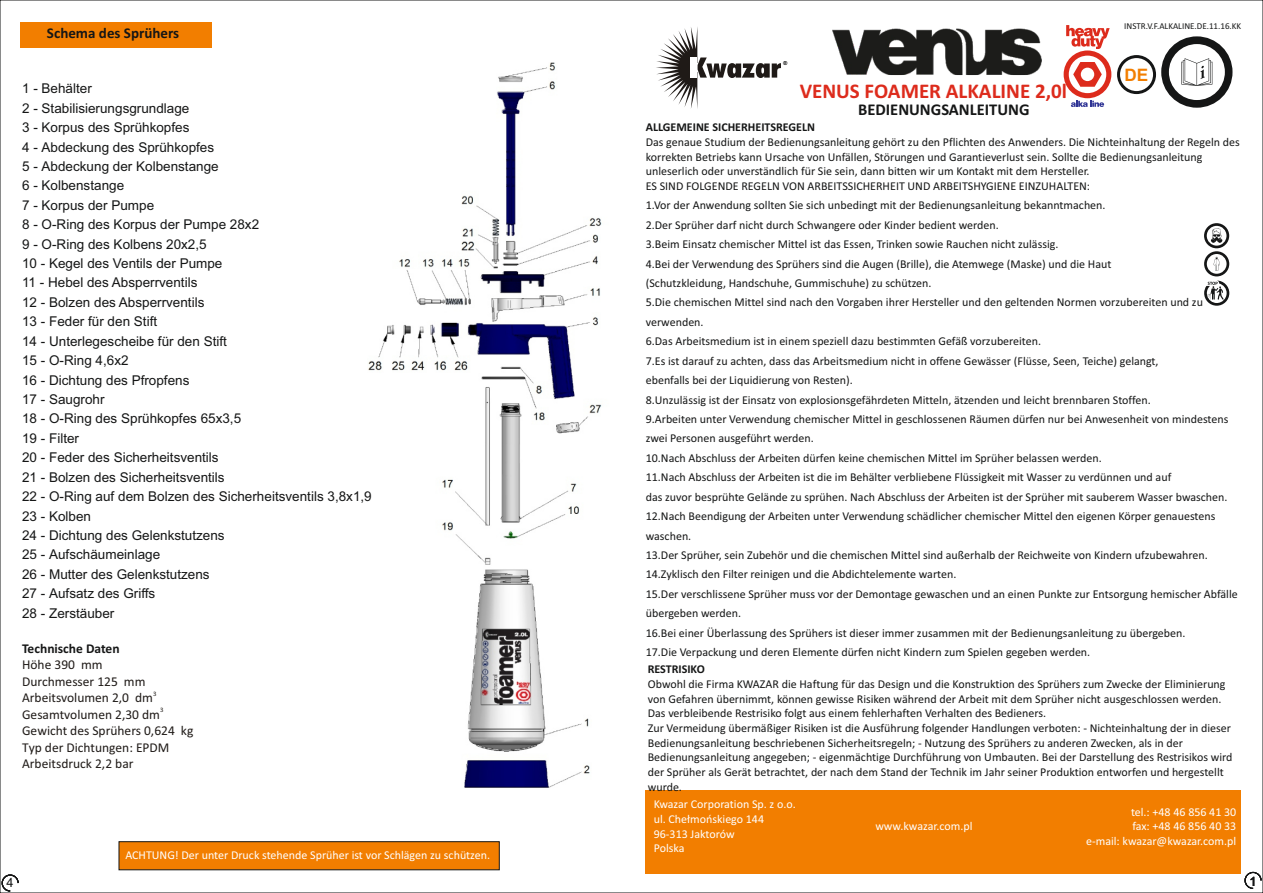
<style>
.page{position:relative;width:1263px;height:893px;background:#fff}
.page>*{position:absolute;margin:0;border:0;box-sizing:border-box;transform-origin:0 0}
.t1{font:700 21px "Calibri";color:#dd2b1c}
.t2{font:700 17.1px "Arial";color:#f27e00}
.t3{font:700 16.5px "Calibri";color:#151616}
.t4{font:700 15px "Calibri";color:#151616}
.t5{font:13.5px/19.4px "Arial";color:#151616}
.t6{font:13.5px/16.5px "Calibri";color:#1f1a17}
.t7{font:700 13.5px "Calibri";color:#151616}
.t8{font:12.75px "Arial";color:#151616}
.t9{font:12px/19.4px "Calibri";color:#151616}
.t10{font:12px/14.7px "Calibri";color:#fff}
.t11{font:700 12px "Calibri";color:#151616}
.t12{font:9.45px "Lucida Console";color:#000}
.t13{font:9px "Calibri";color:#151616}
.t14{font:6.75px "Calibri";color:#1f1a17}
</style>
<div class="page">
<svg style="left:656px;top:27px;width:125px;height:82px"></svg>
<img style="left:832px;top:28px;width:210px;height:47px">
<svg style="left:1161px;top:36px;width:71px;height:72px"></svg>
<svg style="left:1204px;top:223px;width:25px;height:83px"></svg>
<div style="left:646px;top:790px;width:595px;height:83px;background:#f27e00"></div>
<svg style="left:119px;top:841px;width:381px;height:29px;background:#e47803"></svg>
<svg style="left:1244px;top:871px;width:18px;height:18px"></svg>
<svg style="left:1px;top:874px;width:18px;height:18px"></svg>
<div style="left:20px;top:22px;width:192px;height:26px;background:#f27e00"></div>
<div style="left:1117px;top:55px;width:39px;height:39px;border:3px solid #151616;border-radius:50%"></div>
<svg style="left:1064px;top:25px;width:47px;height:82px"></svg>
<img style="left:368px;top:62px;width:234px;height:726px">
<p class="t4" style="left:47px;top:27px;width:134px">Schema des Sprühers</p>
<p class="t5" style="left:22px;top:80px;width:351px">1 - Behälter<br>2 - Stabilisierungsgrundlage<br>3 - Korpus des Sprühkopfes<br>4 - Abdeckung des Sprühkopfes<br>5 - Abdeckung der Kolbenstange<br>6 - Kolbenstange<br>7 - Korpus der Pumpe<br>8 - O-Ring des Korpus der Pumpe 28x2<br>9 - O-Ring des Kolbens 20x2,5<br>10 - Kegel des Ventils der Pumpe<br>11 - Hebel des Absperrventils<br>12 - Bolzen des Absperrventils<br>13 - Feder für den Stift<br>14 - Unterlegescheibe für den Stift<br>15 - O-Ring 4,6x2<br>16 - Dichtung des Pfropfens<br>17 - Saugrohr<br>18 - O-Ring des Sprühkopfes 65x3,5<br>19 - Filter<br>20 - Feder des Sicherheitsventils<br>21 - Bolzen des Sicherheitsventils<br>22 - O-Ring auf dem Bolzen des Sicherheitsventils 3,8x1,9<br>23 - Kolben<br>24 - Dichtung des Gelenkstutzens<br>25 - Aufschäumeinlage<br>26 - Mutter des Gelenkstutzens<br>27 - Aufsatz des Griffs<br>28 - Zerstäuber</p>
<p class="t7" style="left:22px;top:643px;width:99px">Technische Daten</p>
<p class="t6" style="left:22px;top:658px;width:125px">Höhe 390 mm<br>Durchmesser 125 mm</p>
<p class="t14" style="left:153px;top:690px;width:5px">3</p>
<p class="t6" style="left:22px;top:691px;width:132px">Arbeitsvolumen 2,0 dm</p>
<p class="t14" style="left:160px;top:707px;width:5px">3</p>
<p class="t6" style="left:22px;top:707px;width:173px">Gesamtvolumen 2,30 dm<br>Gewicht des Sprühers 0,624 kg<br>Typ der Dichtungen: EPDM<br>Arbeitsdruck 2,2 bar</p>
<p class="t10" style="left:125px;top:848px;width:366px">ACHTUNG! Der unter Druck stehende Sprüher ist vor Schlägen zu schützen.</p>
<p class="t12" style="left:782px;top:60px;width:7px">®</p>
<h1 class="t1" style="left:800px;top:82px;width:269px">VENUS FOAMER ALKALINE 2,0l</h1>
<h3 class="t3" style="left:858px;top:103px;width:173px">BEDIENUNGSANLEITUNG</h3>
<p class="t13" style="left:1124px;top:22px;width:118px">INSTR.V.F.ALKALINE.DE.11.16.KK</p>
<h2 class="t2" style="left:1124px;top:68px;width:25px">DE</h2>
<p class="t11" style="left:646px;top:122px;width:171px">ALLGEMEINE SICHERHEITSREGELN</p>
<p class="t9" style="left:646px;top:136px;width:595px;line-height:14.7px">Das genaue Studium der Bedienungsanleitung gehört zu den Pflichten des Anwenders. Die Nichteinhaltung der Regeln des korrekten Betriebs kann Ursache von Unfällen, Störungen und Garantieverlust sein. Sollte die Bedienungsanleitung unleserlich oder unverständlich für Sie sein, dann bitten wir um Kontakt mit dem Hersteller.<br>ES SIND FOLGENDE REGELN VON ARBEITSSICHERHEIT UND ARBEITSHYGIENE EINZUHALTEN:</p>
<p class="t9" style="left:646px;top:197px;width:593px">1.Vor der Anwendung sollten Sie sich unbedingt mit der Bedienungsanleitung bekanntmachen.<br>2.Der Sprüher darf nicht durch Schwangere oder Kinder bedient werden.<br>3.Beim Einsatz chemischer Mittel ist das Essen, Trinken sowie Rauchen nicht zulässig.<br>4.Bei der Verwendung des Sprühers sind die Augen (Brille), die Atemwege (Maske) und die Haut<br>(Schutzkleidung, Handschuhe, Gummischuhe) zu schützen.<br>5.Die chemischen Mittel sind nach den Vorgaben ihrer Hersteller und den geltenden Normen vorzubereiten und zu verwenden.<br>6.Das Arbeitsmedium ist in einem speziell dazu bestimmten Gefäß vorzubereiten.<br>7.Es ist darauf zu achten, dass das Arbeitsmedium nicht in offene Gewässer (Flüsse, Seen, Teiche) gelangt,<br>ebenfalls bei der Liquidierung von Resten).<br>8.Unzulässig ist der Einsatz von explosionsgefährdeten Mitteln, ätzenden und leicht brennbaren Stoffen.<br>9.Arbeiten unter Verwendung chemischer Mittel in geschlossenen Räumen dürfen nur bei Anwesenheit von mindestens zwei Personen ausgeführt werden.<br>10.Nach Abschluss der Arbeiten dürfen keine chemischen Mittel im Sprüher belassen werden.<br>11.Nach Abschluss der Arbeiten ist die im Behälter verbliebene Flüssigkeit mit Wasser zu verdünnen und auf<br>das zuvor besprühte Gelände zu sprühen. Nach Abschluss der Arbeiten ist der Sprüher mit sauberem Wasser bwaschen.<br>12.Nach Beendigung der Arbeiten unter Verwendung schädlicher chemischer Mittel den eigenen Körper genauestens waschen.<br>13.Der Sprüher, sein Zubehör und die chemischen Mittel sind außerhalb der Reichweite von Kindern ufzubewahren.<br>14.Zyklisch den Filter reinigen und die Abdichtelemente warten.<br>15.Der verschlissene Sprüher muss vor der Demontage gewaschen und an einen Punkte zur Entsorgung hemischer Abfälle übergeben werden.<br>16.Bei einer Überlassung des Sprühers ist dieser immer zusammen mit der Bedienungsanleitung zu übergeben.<br>17.Die Verpackung und deren Elemente dürfen nicht Kindern zum Spielen gegeben werden.</p>
<p class="t11" style="left:648px;top:664px;width:58px">RESTRISIKO</p>
<p class="t9" style="left:648px;top:678px;width:586px;line-height:14.7px">Obwohl die Firma KWAZAR die Haftung für das Design und die Konstruktion des Sprühers zum Zwecke der Eliminierung von Gefahren übernimmt, können gewisse Risiken während der Arbeit mit dem Sprüher nicht ausgeschlossen werden.<br>Das verbleibende Restrisiko folgt aus einem fehlerhaften Verhalten des Bedieners.<br>Zur Vermeidung übermäßiger Risiken ist die Ausführung folgender Handlungen verboten: - Nichteinhaltung der in dieser Bedienungsanleitung beschriebenen Sicherheitsregeln; - Nutzung des Sprühers zu anderen Zwecken, als in der Bedienungsanleitung angegeben; - eigenmächtige Durchführung von Umbauten. Bei der Darstellung des Restrisikos wird der Sprüher als Gerät betrachtet, der nach dem Stand der Technik im Jahr seiner Produktion entworfen und hergestellt wurde.</p>
<p class="t10" style="left:654px;top:798px;width:144px">Kwazar Corporation Sp. z o.o. ul. Chełmońskiego 144<br>96-313 Jaktorów<br>Polska</p>
<p class="t10" style="left:1086px;top:805px;width:152px;text-align:right">tel.: +48 46 856 41 30<br>fax: +48 46 856 40 33<br>e-mail: kwazar@kwazar.com.pl</p>
<p class="t10" style="left:875px;top:820px;width:99px">www.kwazar.com.pl</p>
<p class="t8" style="left:7px;top:878px;width:9px">4</p>
<p class="t8" style="left:1249px;top:876px;width:9px">1</p>
</div>
